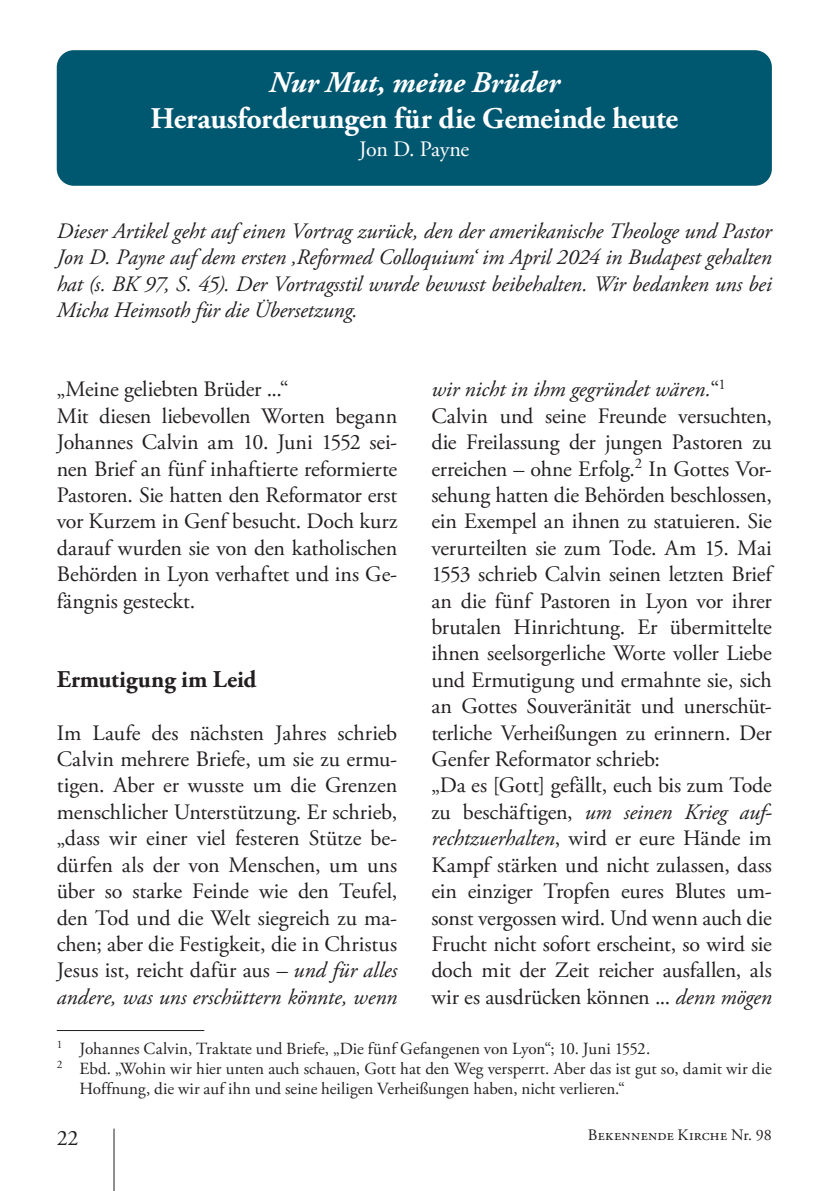
<style>
.page{position:relative;width:840px;height:1191px;background:#fff}
.page>*{position:absolute;margin:0;border:0;box-sizing:border-box;transform-origin:0 0}
.Überschrift_weiß{font:700 30px "Adobe Garamond Pro";letter-spacing:-.01em;color:#fff}
.Überschrift_weiß-2{font:italic 700 30px "Adobe Garamond Pro";color:#fff}
.Fließtext_bold_12pt{font:700 24px "Adobe Garamond Pro";color:#231f20}
.Fließtext_11pt{font:22px/26.4px "Adobe Garamond Pro";letter-spacing:-.005em;color:#231f20;text-align:justify}
.Fließtext_11pt-2{font:italic 22px/26.4px "Adobe Garamond Pro";letter-spacing:-.005em;color:#231f20;text-align:justify}
.Überschrift_Autor{font:22px "Adobe Garamond Pro";letter-spacing:-.025em;color:#fff}
.Fussnote{font:17px/20px "Adobe Garamond Pro";letter-spacing:.005em;color:#231f20}
.t1{font:16px "Adobe Garamond Pro";letter-spacing:.015em;color:#231f20}
.s1{font-style:italic}
.s2{font-style:normal}
</style>
<div class="page">
<hr style="left:113px;top:1128px;width:1px;height:63px;background:#231f20">
<div style="left:57px;top:50px;width:714px;height:136px;background:#005770;border-radius:17px"></div>
<hr style="left:57px;top:1030px;width:147px;height:1px;background:#231f20">
<p class="Überschrift_weiß-2" style="left:269px;top:66px;width:292px">Nur Mut, meine Brüder</p>
<p class="Überschrift_weiß" style="left:150px;top:101px;width:528px">Herausforderungen für die Gemeinde heute</p>
<p class="Überschrift_Autor" style="left:359px;top:136px;width:111px">Jon D. Payne</p>
<p class="Fließtext_11pt-2" style="left:57px;top:218px;width:716px">Dieser Artikel geht auf einen Vortrag zurück, den der amerikanische Theologe und Pastor Jon D. Payne auf dem ersten ‚Reformed Colloquium‘ im April 2024 in Budapest gehalten hat (s. BK 97, S. 45). Der Vortragsstil wurde bewusst beibehalten. Wir bedanken uns bei Micha Heimsoth für die Übersetzung.</p>
<p class="Fließtext_11pt" style="left:57px;top:377px;width:233px">„Meine geliebten Brüder ...“</p>
<p class="Fließtext_11pt" style="left:57px;top:403px;width:342px">Mit diesen liebevollen Worten begann Johannes Calvin am 10. Juni 1552 sei&shy;nen Brief an fünf inhaftierte reformierte Pastoren. Sie hatten den Reformator erst vor Kurzem in Genf besucht. Doch kurz darauf wurden sie von den katholischen Behörden in Lyon verhaftet und ins Ge&shy;fängnis gesteckt.</p>
<p class="Fließtext_bold_12pt" style="left:57px;top:665px;width:201px">Ermutigung im Leid</p>
<p class="Fließtext_11pt" style="left:57px;top:720px;width:342px">Im Laufe des nächsten Jahres schrieb Calvin mehrere Briefe, um sie zu ermu&shy;tigen. Aber er wusste um die Grenzen menschlicher Unterstützung. Er schrieb, „dass wir einer viel festeren Stütze be&shy;dürfen als der von Menschen, um uns über so starke Feinde wie den Teufel, den Tod und die Welt siegreich zu ma&shy;chen; aber die Festigkeit, die in Christus Jesus ist, reicht dafür aus <span class="s1">– und für alles andere, was uns erschüttern könnte, wenn</span></p>
<p class="Fließtext_11pt-2" style="left:431px;top:377px;width:296px">wir nicht in ihm gegründet wären.<span class="s2">“</span><sup>1</sup></p>
<p class="Fließtext_11pt" style="left:431px;top:403px;width:342px">Calvin und seine Freunde versuchten, die Freilassung der jungen Pastoren zu erreichen – ohne Erfolg.<sup>2</sup> In Gottes Vor&shy;sehung hatten die Behörden beschlossen, ein Exempel an ihnen zu statuieren. Sie verurteilten sie zum Tode. Am 15. Mai 1553 schrieb Calvin seinen letzten Brief an die fünf Pastoren in Lyon vor ihrer brutalen Hinrichtung. Er übermittelte ihnen seelsorgerliche Worte voller Liebe und Ermutigung und ermahnte sie, sich an Gottes Souveränität und unerschüt&shy;terliche Verheißungen zu erinnern. Der Genfer Reformator schrieb:</p>
<p class="Fließtext_11pt" style="left:431px;top:773px;width:342px">„Da es [Gott] gefällt, euch bis zum Tode zu beschäftigen, <span class="s1">um seinen Krieg auf&shy;rechtzuerhalten</span>, wird er eure Hände im Kampf stärken und nicht zulassen, dass ein einziger Tropfen eures Blutes um&shy;sonst vergossen wird. Und wenn auch die Frucht nicht sofort erscheint, so wird sie doch mit der Zeit reicher ausfallen, als wir es ausdrücken können ... <span class="s1">denn mögen</span></p>
<p class="Fussnote" style="left:57px;top:1039px;width:594px"><sup>1</sup> Johannes Calvin, Traktate und Briefe, „Die fünf Gefangenen von Lyon“; 10. Juni 1552.</p>
<p class="Fussnote" style="left:79px;top:1059px;width:693px;text-indent:-23px"><sup>2</sup> Ebd. „Wohin wir hier unten auch schauen, Gott hat den Weg versperrt. Aber das ist gut so, damit wir die<br>Hoffnung, die wir auf ihn und seine heiligen Verheißungen haben, nicht verlieren.“</p>
<p class="Fließtext_11pt" style="left:57px;top:1125px;width:23px">22</p>
<p class="t1" style="left:587px;top:1125px;width:185px">Bekennende Kirche Nr. 98</p>
</div>
